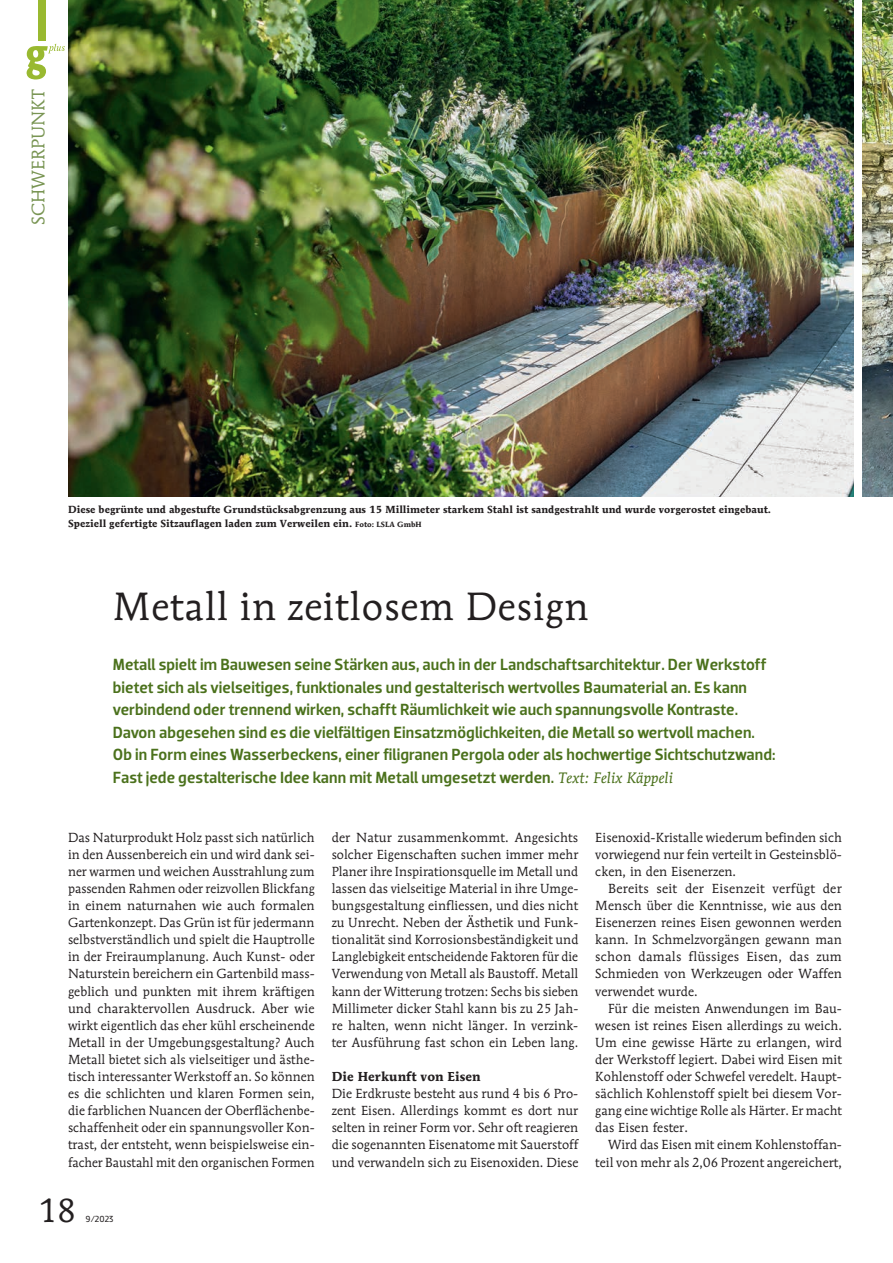
<style>
.page{position:relative;width:893px;height:1263px;background:#fff}
.page>*{position:absolute;margin:0;border:0;box-sizing:border-box;transform-origin:0 0}
.t1{font:39px "Mendoza Roman";letter-spacing:.02em;color:#231f20}
.t2{font:33px "Mendoza Roman";color:#231f20}
.t3{font:18px "Mendoza Roman";letter-spacing:.005em;color:#799553}
.t4{font:500 16.5px/22.5px "Dobra";color:#4b711c}
.t5{font:13.05px/17.1px "Mendoza Roman";letter-spacing:.005em;color:#231f20;text-align:justify}
.t6{font:700 12.9px "Mendoza Roman";letter-spacing:.005em;color:#231f20}
.t7{font:700 10.2px/14.2px "Mendoza Roman";letter-spacing:.005em;color:#231f20}
.t8{font:9px "Dobra";color:#231f20}
.s1{font-size:7.5px}
.s2{font-family:"Mendoza Roman";font-weight:400;font-style:italic;font-size:15px}
</style>
<div class="page">
<div style="left:38px;top:0;width:8px;height:40px;background:#99b930"></div>
<svg style="left:27px;top:44px;width:38px;height:36px"></svg>
<img style="left:68px;top:0;width:786px;height:497px">
<img style="left:862px;top:0;width:31px;height:497px">
<h3 class="t3" style="left:27px;top:225px;width:137px;rotate:-90deg">SCHWERPUNKT</h3>
<p class="t7" style="left:68px;top:502px;width:704px">Diese begrünte und abgestufte Grundstücksabgrenzung aus 15 Millimeter starkem Stahl ist sandgestrahlt und wurde vorgerostet eingebaut.<br>Speziell gefertigte Sitzauflagen laden zum Verweilen ein. <span class="s1">Foto: LSLA GmbH</span></p>
<h1 class="t1" style="left:113px;top:582px;width:478px">Metall in zeitlosem Design</h1>
<p class="t4" style="left:113px;top:653px;width:664px">Metall spielt im Bauwesen seine Stärken aus, auch in der Landschaftsarchitektur. Der Werkstoff bietet sich als vielseitiges, funktionales und gestalterisch wertvolles Baumaterial an. Es kann verbindend oder trennend wirken, schafft Räumlichkeit wie auch spannungsvolle Kontraste.<br>Davon abgesehen sind es die vielfältigen Einsatzmöglichkeiten, die Metall so wertvoll machen.<br>Ob in Form eines Wasserbeckens, einer filigranen Pergola oder als hochwertige Sichtschutzwand:<br>Fast jede gestalterische Idee kann mit Metall umgesetzt werden. <span class="s2">Text: Felix Käppeli</span></p>
<p class="t5" style="left:68px;top:828px;width:248px">Das Naturprodukt Holz passt sich natürlich in den Aussenbereich ein und wird dank sei&shy;ner warmen und weichen Ausstrahlung zum passenden Rahmen oder reizvollen Blickfang in einem naturnahen wie auch formalen Gartenkonzept. Das Grün ist für jedermann selbstverständlich und spielt die Hauptrolle in der Freiraumplanung. Auch Kunst- oder Naturstein bereichern ein Gartenbild mass&shy;geblich und punkten mit ihrem kräftigen und charaktervollen Ausdruck. Aber wie wirkt eigentlich das eher kühl erscheinende Metall in der Umgebungsgestaltung? Auch Metall bietet sich als vielseitiger und ästhe&shy;tisch interessanter Werkstoff an. So können es die schlichten und klaren Formen sein, die farblichen Nuancen der Oberflächenbe&shy;schaffenheit oder ein spannungsvoller Kon&shy;trast, der entsteht, wenn beispielsweise ein&shy;facher Baustahl mit den organischen Formen</p>
<p class="t5" style="left:332px;top:828px;width:248px">der Natur zusammenkommt. Angesichts solcher Eigenschaften suchen immer mehr Planer ihre Inspirationsquelle im Metall und lassen das vielseitige Material in ihre Umge&shy;bungsgestaltung einfliessen, und dies nicht zu Unrecht. Neben der Ästhetik und Funk&shy;tionalität sind Korrosionsbeständigkeit und Langlebigkeit entscheidende Faktoren für die Verwendung von Metall als Baustoff. Metall kann der Witterung trotzen: Sechs bis sieben Millimeter dicker Stahl kann bis zu 25 Jah&shy;re halten, wenn nicht länger. In verzink&shy;ter Ausführung fast schon ein Leben lang.</p>
<p class="t6" style="left:332px;top:1068px;width:151px">Die Herkunft von Eisen</p>
<p class="t5" style="left:332px;top:1085px;width:248px">Die Erdkruste besteht aus rund 4 bis 6 Pro&shy;zent Eisen. Allerdings kommt es dort nur selten in reiner Form vor. Sehr oft reagieren die sogenannten Eisenatome mit Sauerstoff und verwandeln sich zu Eisenoxiden. Diese</p>
<p class="t5" style="left:595px;top:828px;width:248px">Eisenoxid-Kristalle wiederum befinden sich vorwiegend nur fein verteilt in Gesteinsblö&shy;cken, in den Eisenerzen.</p>
<p class="t5" style="left:595px;top:880px;width:248px;text-indent:13px">Bereits seit der Eisenzeit verfügt der Mensch über die Kenntnisse, wie aus den Eisenerzen reines Eisen gewonnen werden kann. In Schmelzvorgängen gewann man schon damals flüssiges Eisen, das zum Schmieden von Werkzeugen oder Waffen verwendet wurde.</p>
<p class="t5" style="left:595px;top:999px;width:248px;text-indent:13px">Für die meisten Anwendungen im Bau&shy;wesen ist reines Eisen allerdings zu weich.<br>Um eine gewisse Härte zu erlangen, wird der Werkstoff legiert. Dabei wird Eisen mit Kohlenstoff oder Schwefel veredelt. Haupt&shy;sächlich Kohlenstoff spielt bei diesem Vor&shy;gang eine wichtige Rolle als Härter. Er macht das Eisen fester.</p>
<p class="t5" style="left:595px;top:1136px;width:248px;text-align:right">Wird das Eisen mit einem Kohlenstoffan&shy;teil von mehr als 2,06 Prozent angereichert,</p>
<h2 class="t2" style="left:38px;top:1190px;width:39px">18</h2>
<p class="t8" style="left:86px;top:1213px;width:29px">9/2023</p>
</div>
